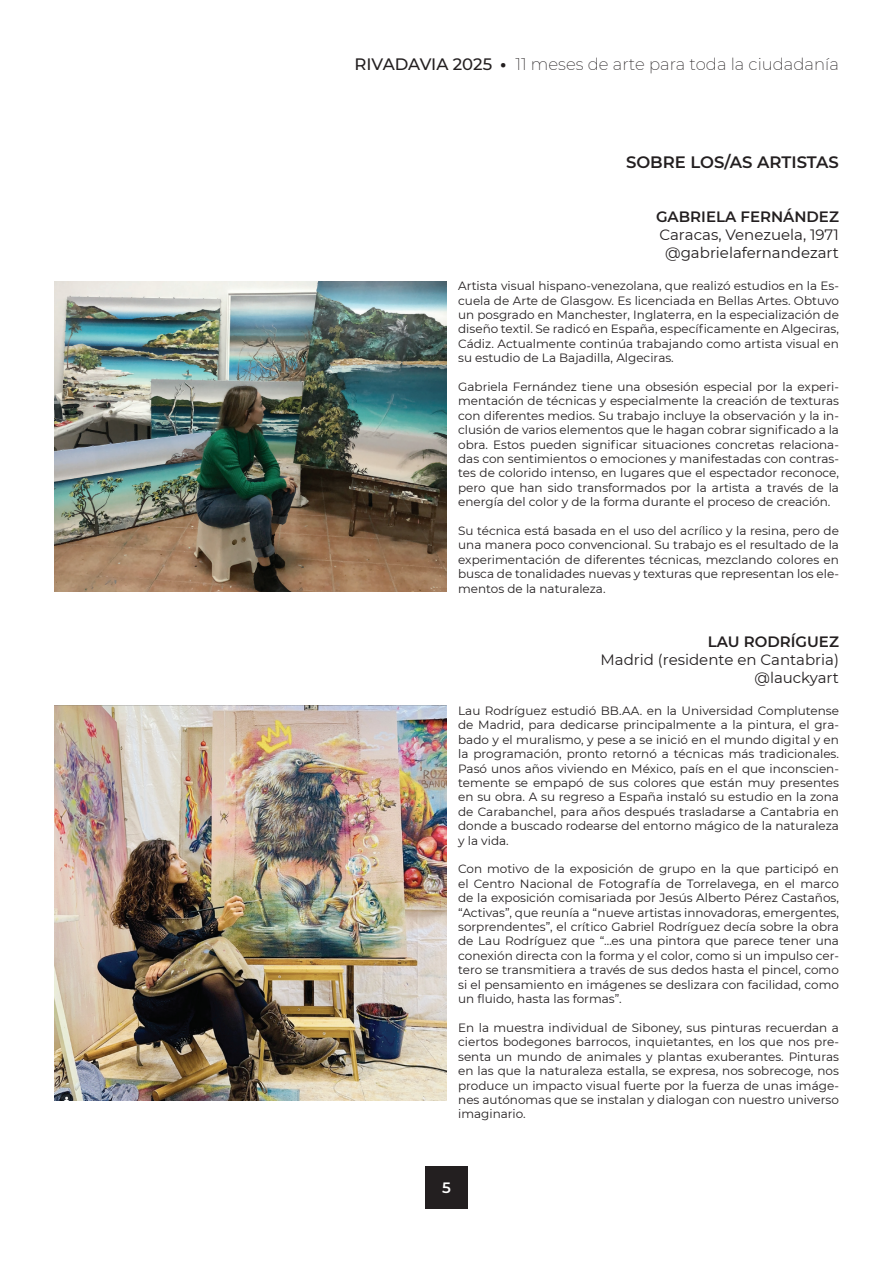
<style>
.page{position:relative;width:893px;height:1263px;background:#fff}
.page>*{position:absolute;margin:0;border:0;box-sizing:border-box;transform-origin:0 0}
.t1{font:200 16.5px "Montserrat";color:#231f20}
.t2{font:600 16.5px "Montserrat";color:#231f20}
.t3{font:15px/18px "Montserrat";color:#231f20;text-align:center}
.t4{font:600 15px "Montserrat";color:#231f20}
.t5{font:600 15px "Montserrat";color:#fff}
.t6{font:12px/14.4px "Montserrat";color:#231f20;text-align:justify}
.s1{font-weight:500}
.s2{font-weight:900}
</style>
<div class="page">
<div style="left:425px;top:1166px;width:43px;height:43px;background:#231f20"></div>
<img style="left:54px;top:282px;width:392px;height:309px">
<img style="left:54px;top:705px;width:392px;height:396px">
<h1 class="t1" style="left:355px;top:53px;width:486px"><span class="s1">RIVADAVIA 2025</span> <span class="s2">·</span> 11 meses de arte para toda la ciudadanía</h1>
<h1 class="t2" style="left:626px;top:150px;width:214px">SOBRE LOS/AS ARTISTAS</h1>
<p class="t4" style="left:656px;top:206px;width:184px">GABRIELA FERNÁNDEZ</p>
<p class="t3" style="left:659px;top:225px;width:181px">Caracas, Venezuela, 1971 @gabrielafernandezart</p>
<p class="t6" style="left:458px;top:278px;width:382px">Artista visual hispano-venezolana, que realizó estudios en la Es&shy;cuela de Arte de Glasgow. Es licenciada en Bellas Artes. Obtuvo un posgrado en Manchester, Inglaterra, en la especialización de diseño textil. Se radicó en España, específicamente en Algeciras, Cádiz. Actualmente continúa trabajando como artista visual en su estudio de La Bajadilla, Algeciras.</p>
<p class="t6" style="left:458px;top:379px;width:382px">Gabriela Fernández tiene una obsesión especial por la experi&shy;mentación de técnicas y especialmente la creación de texturas con diferentes medios. Su trabajo incluye la observación y la in&shy;clusión de varios elementos que le hagan cobrar significado a la obra. Estos pueden significar situaciones concretas relaciona&shy;das con sentimientos o emociones y manifestadas con contras&shy;tes de colorido intenso, en lugares que el espectador reconoce, pero que han sido transformados por la artista a través de la energía del color y de la forma durante el proceso de creación.</p>
<p class="t6" style="left:458px;top:523px;width:382px">Su técnica está basada en el uso del acrílico y la resina, pero de una manera poco convencional. Su trabajo es el resultado de la experimentación de diferentes técnicas, mezclando colores en busca de tonalidades nuevas y texturas que representan los ele&shy;mentos de la naturaleza.</p>
<p class="t4" style="left:708px;top:631px;width:133px">LAU RODRÍGUEZ</p>
<p class="t3" style="left:601px;top:650px;width:240px;text-align:right">Madrid (residente en Cantabria) @lauckyart</p>
<p class="t6" style="left:458px;top:703px;width:382px">Lau Rodríguez estudió BB.AA. en la Universidad Complutense de Madrid, para dedicarse principalmente a la pintura, el gra&shy;bado y el muralismo, y pese a se inició en el mundo digital y en la programación, pronto retornó a técnicas más tradicionales.<br>Pasó unos años viviendo en México, país en el que inconscien&shy;temente se empapó de sus colores que están muy presentes en su obra. A su regreso a España instaló su estudio en la zona de Carabanchel, para años después trasladarse a Cantabria en donde a buscado rodearse del entorno mágico de la naturaleza y la vida.</p>
<p class="t6" style="left:458px;top:861px;width:382px">Con motivo de la exposición de grupo en la que participó en el Centro Nacional de Fotografía de Torrelavega, en el marco de la exposición comisariada por Jesús Alberto Pérez Castaños, “Activas”, que reunía a “nueve artistas innovadoras, emergentes, sorprendentes”, el crítico Gabriel Rodríguez decía sobre la obra de Lau Rodríguez que “…es una pintora que parece tener una conexión directa con la forma y el color, como si un impulso cer&shy;tero se transmitiera a través de sus dedos hasta el pincel, como si el pensamiento en imágenes se deslizara con facilidad, como un fluido, hasta las formas”.</p>
<p class="t6" style="left:458px;top:1020px;width:382px">En la muestra individual de Siboney, sus pinturas recuerdan a ciertos bodegones barrocos, inquietantes, en los que nos pre&shy;senta un mundo de animales y plantas exuberantes. Pinturas en las que la naturaleza estalla, se expresa, nos sobrecoge, nos produce un impacto visual fuerte por la fuerza de unas imáge&shy;nes autónomas que se instalan y dialogan con nuestro universo imaginario.</p>
<p class="t5" style="left:442px;top:1177px;width:10px">5</p>
</div>
